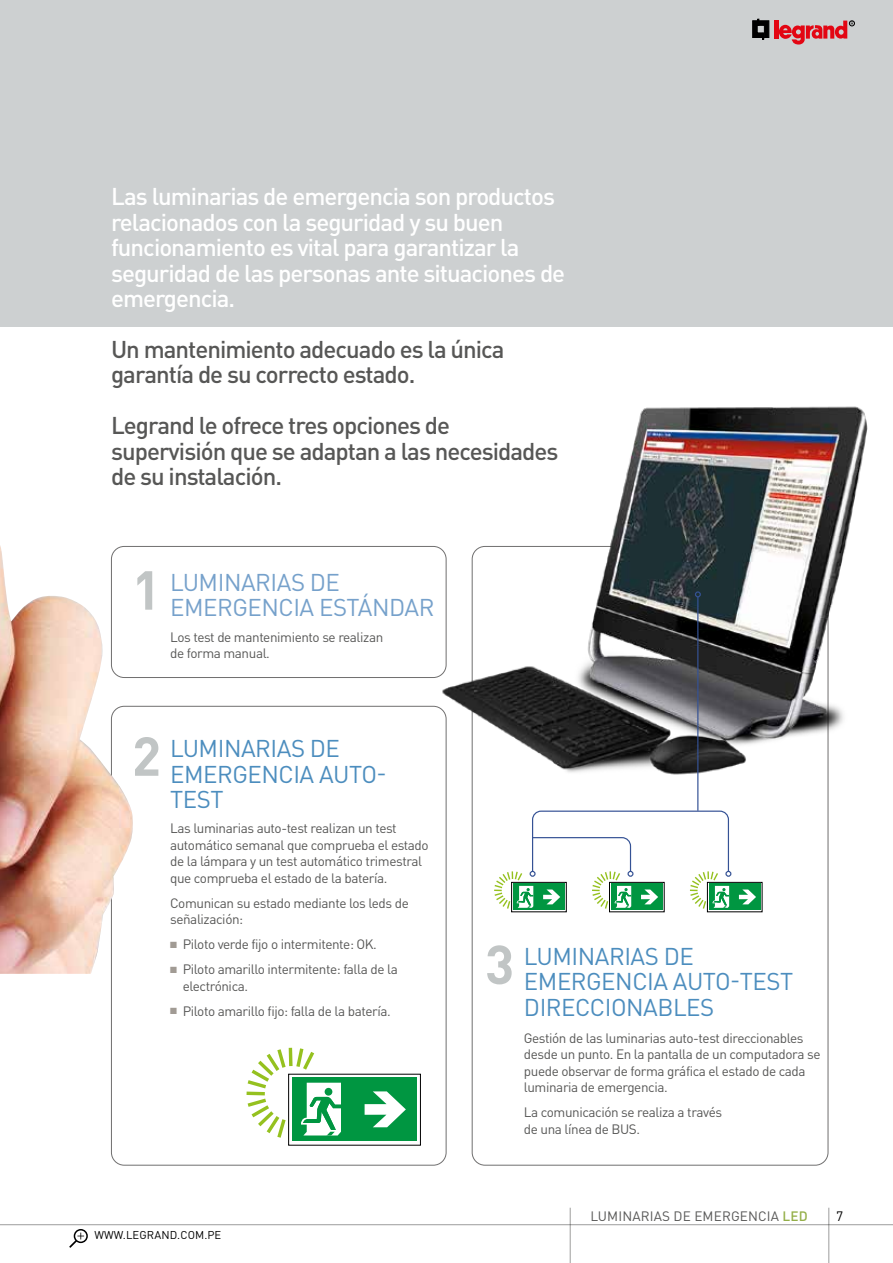
<style>
.page{position:relative;width:893px;height:1263px;background:#fff}
.page>*{position:absolute;margin:0;border:0;box-sizing:border-box;transform-origin:0 0}
.t1{font:700 54px "DIN Pro";color:#c1c5c5}
.t2{font:500 24px/25.5px "DIN Pro";letter-spacing:-.04em;color:#fff}
.t3{font:500 24px/25.5px "DIN Pro";letter-spacing:-.04em;color:#575756}
.t4{font:24px/25.5px "DIN Pro";letter-spacing:-.02em;color:#4c8dbe}
.t5{font:24px/25.5px "DIN Pro";letter-spacing:-.02em;color:#76a1cb}
.t6{font:13.5px/16.5px "DIN Pro";letter-spacing:-.03em;color:#575756}
.t7{font:13.5px "DIN Pro";letter-spacing:.01em;color:#575756}
.t8{font:13.5px "DIN Pro";color:#000}
.t9{font:11.25px "DIN Pro";letter-spacing:.01em;color:#000}
.s1{color:#a19b94}
.s2{font-weight:500;color:#94af48}
</style>
<div class="page">
<hr style="left:0;top:1224px;width:893px;height:1px;background:#9d9d9c">
<hr style="left:570px;top:1208px;width:1px;height:55px;background:#9d9d9c">
<hr style="left:828px;top:1208px;width:1px;height:55px;background:#9d9d9c">
<div style="left:74px;top:1229px;width:14px;height:14px;border:2px solid #000;border-radius:50%"></div>
<svg style="left:69px;top:1232px;width:15px;height:16px"></svg>
<div style="left:111px;top:546px;width:335px;height:132px;border:1px solid #706f6f;border-radius:13px"></div>
<div style="left:0;top:0;width:893px;height:327px;background:#cdd0d1"></div>
<div style="left:511px;top:882px;width:55px;height:30px;background:#545454"></div>
<div style="left:609px;top:882px;width:55px;height:30px;background:#545454"></div>
<svg style="left:707px;top:882px;width:55px;height:30px"></svg>
<div style="left:709px;top:884px;width:51px;height:26px;background:#009641"></div>
<svg style="left:739px;top:889px;width:17px;height:15px"></svg>
<img style="left:423px;top:406px;width:445px;height:384px">
<svg style="left:494px;top:810px;width:237px;height:101px"></svg>
<hr style="left:697px;top:597px;width:1px;height:214px;background:#355295">
<svg style="left:695px;top:591px;width:6px;height:6px"></svg>
<img style="left:0;top:546px;width:134px;height:428px">
<svg style="left:288px;top:1074px;width:133px;height:71px"></svg>
<div style="left:292px;top:1077px;width:124px;height:64px;background:#009641"></div>
<svg style="left:246px;top:1047px;width:95px;height:96px"></svg>
<svg style="left:365px;top:1091px;width:41px;height:36px"></svg>
<svg style="left:752px;top:18px;width:103px;height:27px"></svg>
<h2 class="t2" style="left:111px;top:183px;width:456px">Las luminarias de emergencia son productos relacionados con la seguridad y su buen funcionamiento es vital para garantizar la seguridad de las personas ante situaciones de emergencia.</h2>
<h2 class="t3" style="left:111px;top:336px;width:395px">Un mantenimiento adecuado es la única garantía de su correcto estado.</h2>
<h2 class="t3" style="left:111px;top:412px;width:449px">Legrand le ofrece tres opciones de supervisión que se adaptan a las necesidades de su instalación.</h2>
<h1 class="t1" style="left:132px;top:553px;width:31px">1</h1>
<h2 class="t5" style="left:170px;top:569px;width:266px">LUMINARIAS DE<br>EMERGENCIA ESTÁNDAR</h2>
<p class="t6" style="left:170px;top:628px;width:215px">Los test de mantenimiento se realizan de forma manual.</p>
<h1 class="t1" style="left:132px;top:719px;width:31px">2</h1>
<h2 class="t4" style="left:170px;top:735px;width:218px">LUMINARIAS DE<br>EMERGENCIA AUTO-<br>TEST</h2>
<p class="t6" style="left:170px;top:819px;width:260px">Las luminarias auto-test realizan un test automático semanal que comprueba el estado de la lámpara y un test automático trimestral que comprueba el estado de la batería.</p>
<p class="t6" style="left:170px;top:894px;width:240px">Comunican su estado mediante los leds de señalización:</p>
<p class="t6" style="left:170px;top:935px;width:208px"><span class="s1">■</span> Piloto verde fijo o intermitente: OK.</p>
<p class="t6" style="left:183px;top:960px;width:216px;text-indent:-13px"><span class="s1">■</span> Piloto amarillo intermitente: falla de la electrónica.</p>
<p class="t6" style="left:170px;top:1002px;width:222px"><span class="s1">■</span> Piloto amarillo fijo: falla de la batería.</p>
<p class="t9" style="left:94px;top:1227px;width:129px">WWW.LEGRAND.COM.PE</p>
<h1 class="t1" style="left:485px;top:928px;width:31px">3</h1>
<h2 class="t4" style="left:524px;top:942px;width:271px">LUMINARIAS DE<br>EMERGENCIA AUTO-TEST<br>DIRECCIONABLES</h2>
<p class="t6" style="left:524px;top:1029px;width:298px">Gestión de las luminarias auto-test direccionables desde un punto. En la pantalla de un computadora se puede observar de forma gráfica el estado de cada luminaria de emergencia.</p>
<p class="t6" style="left:524px;top:1103px;width:200px">La comunicación se realiza a través de una línea de BUS.</p>
<p class="t7" style="left:590px;top:1206px;width:219px">LUMINARIAS DE EMERGENCIA <span class="s2">LED</span></p>
<p class="t8" style="left:836px;top:1207px;width:9px">7</p>
</div>
